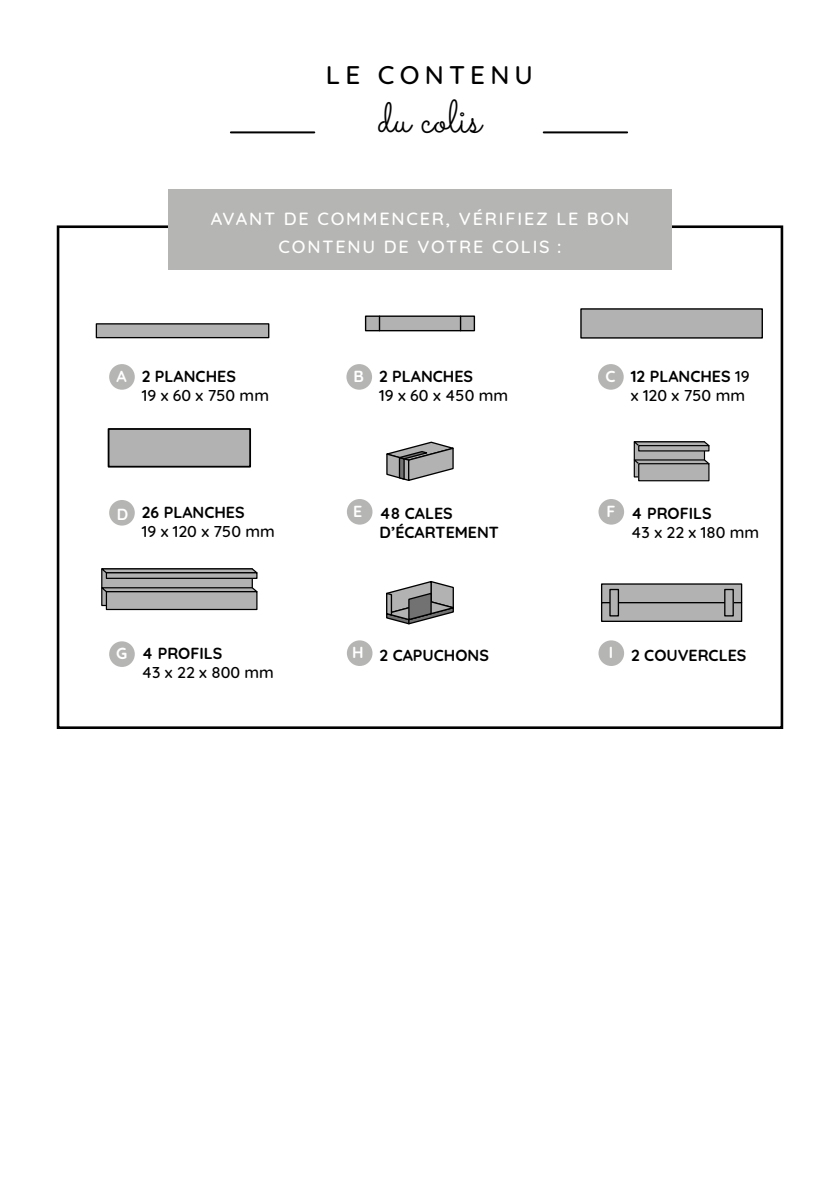
<style>
.page{position:relative;width:840px;height:1191px;background:#fff}
.page>*{position:absolute;margin:0;border:0;box-sizing:border-box;transform-origin:0 0}
.t1{font:46px "Sacramento";color:#000}
.t2{font:500 26px "Quicksand";letter-spacing:.2em;color:#000}
.t3{font:500 18px/28px "Quicksand";letter-spacing:.1em;color:#fff;text-align:center}
.t4{font:700 16px/19.2px "Quicksand";color:#000}
.t5{font:500 16px/19.2px "Quicksand";color:#000}
.t6{font:700 16px "Quicksand";color:#fff}
.s1{font-weight:700}
</style>
<div class="page">
<div style="left:57px;top:225px;width:725px;height:504px;border:3px solid #000"></div>
<div style="left:168px;top:189px;width:503px;height:81px;background:#b5b5b3"></div>
<div style="left:96px;top:324px;width:172px;height:14px;background:#b3b2b2"></div>
<div style="left:96px;top:323px;width:173px;height:15px;border:1px solid #000"></div>
<div style="left:634px;top:442px;width:70px;height:35px;background:#b3b2b2"></div>
<div style="left:633px;top:441px;width:71px;height:36px;border:1px solid #000"></div>
<svg style="left:633px;top:441px;width:77px;height:6px"></svg>
<div style="left:638px;top:445px;width:70px;height:6px;background:#b3b2b2"></div>
<div style="left:637px;top:445px;width:72px;height:6px;border:1px solid #000"></div>
<svg style="left:633px;top:459px;width:77px;height:6px"></svg>
<div style="left:638px;top:464px;width:70px;height:17px;background:#b3b2b2"></div>
<div style="left:637px;top:463px;width:72px;height:18px;border:1px solid #000"></div>
<div style="left:601px;top:584px;width:140px;height:18px;background:#b3b2b2"></div>
<div style="left:600px;top:583px;width:141px;height:20px;border:1px solid #000"></div>
<div style="left:601px;top:602px;width:140px;height:19px;background:#b3b2b2"></div>
<div style="left:600px;top:602px;width:141px;height:20px;border:1px solid #000"></div>
<div style="left:609px;top:589px;width:9px;height:27px;background:#b3b2b2"></div>
<div style="left:609px;top:589px;width:9px;height:27px;border:1px solid #000"></div>
<svg style="left:725px;top:591px;width:6px;height:23px"></svg>
<div style="left:723px;top:589px;width:10px;height:27px;border:1px solid #000"></div>
<svg style="left:386px;top:441px;width:68px;height:40px"></svg>
<svg style="left:386px;top:581px;width:68px;height:44px"></svg>
<div style="left:108px;top:429px;width:142px;height:38px;background:#b3b2b2"></div>
<div style="left:108px;top:428px;width:143px;height:39px;border:2px solid #000"></div>
<div style="left:102px;top:569px;width:150px;height:36px;background:#b3b2b2"></div>
<svg style="left:101px;top:568px;width:157px;height:6px"></svg>
<div style="left:106px;top:573px;width:151px;height:5px;background:#b3b2b2"></div>
<div style="left:106px;top:572px;width:151px;height:7px;border:1px solid #000"></div>
<svg style="left:101px;top:586px;width:157px;height:7px"></svg>
<div style="left:106px;top:591px;width:151px;height:18px;background:#b3b2b2"></div>
<div style="left:106px;top:591px;width:151px;height:19px;border:1px solid #000"></div>
<div style="left:580px;top:309px;width:181px;height:29px;background:#b3b2b2"></div>
<div style="left:580px;top:308px;width:182px;height:30px;border:1px solid #000"></div>
<div style="left:365px;top:316px;width:109px;height:15px;background:#b3b2b2"></div>
<div style="left:365px;top:315px;width:110px;height:16px;border:1px solid #000"></div>
<svg style="left:378px;top:316px;width:2px;height:15px"></svg>
<svg style="left:459px;top:316px;width:2px;height:15px"></svg>
<hr style="left:231px;top:131px;width:83px;height:2px;background:#000">
<hr style="left:543px;top:131px;width:83px;height:2px;background:#000">
<div style="left:109px;top:364px;width:26px;height:26px;background:#b5b5b3;border-radius:50%"></div>
<div style="left:598px;top:499px;width:25px;height:25px;background:#b5b5b3;border-radius:50%"></div>
<div style="left:598px;top:640px;width:25px;height:26px;background:#b5b5b3;border-radius:50%"></div>
<div style="left:346px;top:499px;width:26px;height:25px;background:#b5b5b3;border-radius:50%"></div>
<div style="left:346px;top:640px;width:26px;height:26px;background:#b5b5b3;border-radius:50%"></div>
<div style="left:109px;top:500px;width:26px;height:25px;background:#b5b5b3;border-radius:50%"></div>
<div style="left:109px;top:641px;width:26px;height:26px;background:#b5b5b3;border-radius:50%"></div>
<div style="left:597px;top:364px;width:26px;height:26px;background:#b5b5b3;border-radius:50%"></div>
<div style="left:346px;top:364px;width:26px;height:26px;background:#b5b5b3;border-radius:50%"></div>
<h2 class="t2" style="left:326px;top:54px;width:208px">LE CONTENU</h2>
<h1 class="t1" style="left:377px;top:89px;width:105px">du colis</h1>
<p class="t3" style="left:211px;top:202px;width:420px">AVANT DE COMMENCER, VÉRIFIEZ LE BON<br>CONTENU DE VOTRE COLIS :</p>
<p class="t6" style="left:116px;top:363px;width:12px">A</p>
<p class="t4" style="left:142px;top:365px;width:95px">2 PLANCHES</p>
<p class="t5" style="left:142px;top:384px;width:129px">19 x 60 x 750 mm</p>
<p class="t4" style="left:379px;top:365px;width:95px">2 PLANCHES</p>
<p class="t5" style="left:379px;top:384px;width:130px">19 x 60 x 450 mm</p>
<p class="t6" style="left:353px;top:363px;width:12px">B</p>
<p class="t6" style="left:605px;top:363px;width:12px">C</p>
<p class="t5" style="left:630px;top:365px;width:120px"><span class="s1">12 PLANCHES</span> 19 x 120 x 750 mm</p>
<p class="t6" style="left:117px;top:501px;width:13px">D</p>
<p class="t4" style="left:142px;top:501px;width:104px">26 PLANCHES</p>
<p class="t5" style="left:142px;top:520px;width:134px">19 x 120 x 750 mm</p>
<p class="t6" style="left:353px;top:498px;width:11px">E</p>
<p class="t4" style="left:379px;top:502px;width:121px">48 CALES<br>D’ÉCARTEMENT</p>
<p class="t6" style="left:606px;top:498px;width:10px">F</p>
<p class="t4" style="left:631px;top:502px;width:82px">4 PROFILS</p>
<p class="t5" style="left:631px;top:522px;width:129px">43 x 22 x 180 mm</p>
<p class="t6" style="left:116px;top:640px;width:13px">G</p>
<p class="t4" style="left:142px;top:642px;width:82px">4 PROFILS</p>
<p class="t5" style="left:142px;top:661px;width:133px">43 x 22 x 800 mm</p>
<p class="t6" style="left:352px;top:639px;width:13px">H</p>
<p class="t4" style="left:379px;top:644px;width:111px">2 CAPUCHONS</p>
<p class="t6" style="left:608px;top:639px;width:6px">I</p>
<p class="t4" style="left:631px;top:644px;width:117px">2 COUVERCLES</p>
</div>
